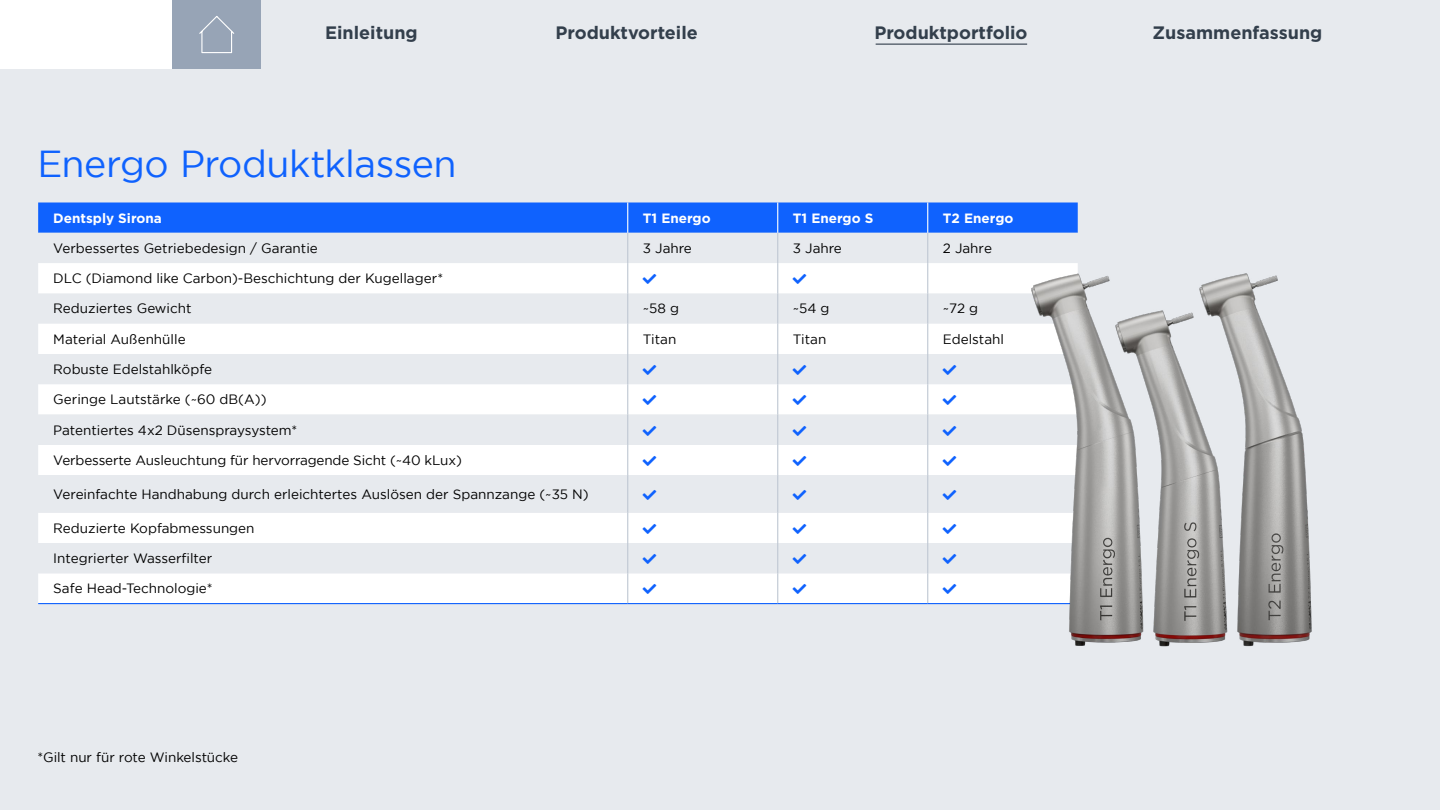
<style>
.page{position:relative;width:1440px;height:810px;background:#fff}
.page>*{position:absolute;margin:0;border:0;box-sizing:border-box;transform-origin:0 0}
.t1{font:37.5px "Gotham";letter-spacing:-.015em;color:#0f62fe}
.t2{font:700 18px "Gotham";color:#333f4c}
.t3{font:13.5px "Gotham";color:#000}
.t4{font:700 13.5px "Gotham";color:#fff}
</style>
<div class="page">
<div style="left:0;top:69px;width:1440px;height:741px;background:#e7eaee"></div>
<div style="left:38px;top:202px;width:1040px;height:31px;background:#0f62fe"></div>
<svg style="left:38px;top:263px;width:974px;height:340px;fill:#fff"></svg>
<svg style="left:38px;top:415px;width:974px;height:158px"></svg>
<hr style="left:627px;top:233px;width:1px;height:30px;background:#bfc7d2">
<hr style="left:777px;top:233px;width:1px;height:30px;background:#bfc7d2">
<hr style="left:927px;top:233px;width:1px;height:30px;background:#bfc7d2">
<hr style="left:627px;top:263px;width:1px;height:30px;background:#bfc7d2">
<hr style="left:777px;top:263px;width:1px;height:30px;background:#bfc7d2">
<hr style="left:927px;top:263px;width:1px;height:30px;background:#bfc7d2">
<hr style="left:627px;top:293px;width:1px;height:31px;background:#bfc7d2">
<hr style="left:777px;top:293px;width:1px;height:31px;background:#bfc7d2">
<hr style="left:927px;top:293px;width:1px;height:31px;background:#bfc7d2">
<hr style="left:627px;top:324px;width:1px;height:30px;background:#bfc7d2">
<hr style="left:777px;top:324px;width:1px;height:30px;background:#bfc7d2">
<hr style="left:927px;top:324px;width:1px;height:30px;background:#bfc7d2">
<hr style="left:627px;top:354px;width:1px;height:30px;background:#bfc7d2">
<hr style="left:777px;top:354px;width:1px;height:30px;background:#bfc7d2">
<hr style="left:927px;top:354px;width:1px;height:30px;background:#bfc7d2">
<hr style="left:627px;top:384px;width:1px;height:31px;background:#bfc7d2">
<hr style="left:777px;top:384px;width:1px;height:31px;background:#bfc7d2">
<hr style="left:927px;top:384px;width:1px;height:31px;background:#bfc7d2">
<hr style="left:627px;top:203px;width:1px;height:30px;background:#fff">
<hr style="left:777px;top:203px;width:1px;height:30px;background:#fff">
<hr style="left:927px;top:203px;width:1px;height:30px;background:#fff">
<hr style="left:627px;top:415px;width:1px;height:30px;background:#bfc7d2">
<hr style="left:777px;top:415px;width:1px;height:30px;background:#bfc7d2">
<hr style="left:927px;top:415px;width:1px;height:30px;background:#bfc7d2">
<hr style="left:627px;top:445px;width:1px;height:30px;background:#bfc7d2">
<hr style="left:777px;top:445px;width:1px;height:30px;background:#bfc7d2">
<hr style="left:927px;top:445px;width:1px;height:30px;background:#bfc7d2">
<hr style="left:627px;top:475px;width:1px;height:38px;background:#bfc7d2">
<hr style="left:627px;top:543px;width:1px;height:30px;background:#bfc7d2">
<hr style="left:777px;top:475px;width:1px;height:38px;background:#bfc7d2">
<hr style="left:777px;top:543px;width:1px;height:30px;background:#bfc7d2">
<hr style="left:927px;top:475px;width:1px;height:38px;background:#bfc7d2">
<hr style="left:927px;top:543px;width:1px;height:30px;background:#bfc7d2">
<hr style="left:627px;top:513px;width:1px;height:30px;background:#bfc7d2">
<hr style="left:627px;top:573px;width:1px;height:30px;background:#bfc7d2">
<hr style="left:777px;top:513px;width:1px;height:30px;background:#bfc7d2">
<hr style="left:777px;top:573px;width:1px;height:30px;background:#bfc7d2">
<hr style="left:927px;top:513px;width:1px;height:30px;background:#bfc7d2">
<hr style="left:927px;top:573px;width:1px;height:30px;background:#bfc7d2">
<hr style="left:38px;top:603px;width:590px;height:1px;background:#0f62fe">
<hr style="left:628px;top:603px;width:150px;height:1px;background:#0f62fe">
<hr style="left:778px;top:603px;width:150px;height:1px;background:#0f62fe">
<hr style="left:928px;top:603px;width:150px;height:1px;background:#0f62fe">
<img style="left:1012px;top:229px;width:99px;height:417px">
<img style="left:1282px;top:374px;width:30px;height:269px">
<img style="left:1111px;top:273px;width:171px;height:374px">
<div style="left:261px;top:0;width:1179px;height:69px;background:#e7eaee"></div>
<div style="left:172px;top:0;width:89px;height:69px;background:#97a4b6"></div>
<svg style="left:199px;top:16px;width:36px;height:38px"></svg>
<hr style="left:876px;top:44px;width:151px;height:1px;background:#333f4c">
<svg style="left:643px;top:274px;width:13px;height:10px"></svg>
<svg style="left:793px;top:274px;width:13px;height:10px"></svg>
<svg style="left:643px;top:365px;width:13px;height:10px"></svg>
<svg style="left:793px;top:365px;width:13px;height:10px"></svg>
<svg style="left:943px;top:365px;width:13px;height:10px"></svg>
<svg style="left:643px;top:395px;width:13px;height:10px"></svg>
<svg style="left:793px;top:395px;width:13px;height:10px"></svg>
<svg style="left:943px;top:395px;width:13px;height:10px"></svg>
<svg style="left:643px;top:426px;width:13px;height:10px"></svg>
<svg style="left:793px;top:426px;width:13px;height:10px"></svg>
<svg style="left:943px;top:426px;width:13px;height:10px"></svg>
<svg style="left:643px;top:456px;width:13px;height:10px"></svg>
<svg style="left:793px;top:456px;width:13px;height:10px"></svg>
<svg style="left:943px;top:456px;width:13px;height:10px"></svg>
<svg style="left:643px;top:490px;width:13px;height:10px"></svg>
<svg style="left:793px;top:490px;width:13px;height:10px"></svg>
<svg style="left:943px;top:490px;width:13px;height:10px"></svg>
<svg style="left:643px;top:524px;width:13px;height:10px"></svg>
<svg style="left:793px;top:524px;width:13px;height:10px"></svg>
<svg style="left:943px;top:524px;width:13px;height:10px"></svg>
<svg style="left:643px;top:554px;width:13px;height:10px"></svg>
<svg style="left:793px;top:554px;width:13px;height:10px"></svg>
<svg style="left:943px;top:554px;width:13px;height:10px"></svg>
<svg style="left:643px;top:584px;width:13px;height:10px"></svg>
<svg style="left:793px;top:584px;width:13px;height:10px"></svg>
<svg style="left:943px;top:584px;width:13px;height:10px"></svg>
<h2 class="t2" style="left:325px;top:21px;width:94px">Einleitung</h2>
<h2 class="t2" style="left:555px;top:21px;width:144px">Produktvorteile</h2>
<h2 class="t2" style="left:874px;top:21px;width:155px">Produktportfolio</h2>
<h2 class="t2" style="left:1153px;top:21px;width:171px">Zusammenfassung</h2>
<h1 class="t1" style="left:37px;top:143px;width:421px">Energo Produktklassen</h1>
<p class="t4" style="left:53px;top:209px;width:110px">Dentsply Sirona</p>
<p class="t4" style="left:643px;top:209px;width:69px">T1 Energo</p>
<p class="t4" style="left:793px;top:209px;width:82px">T1 Energo S</p>
<p class="t4" style="left:943px;top:209px;width:72px">T2 Energo</p>
<p class="t3" style="left:53px;top:241px;width:266px">Verbessertes Getriebedesign / Garantie</p>
<p class="t3" style="left:643px;top:241px;width:51px">3 Jahre</p>
<p class="t3" style="left:793px;top:241px;width:51px">3 Jahre</p>
<p class="t3" style="left:943px;top:240px;width:51px">2 Jahre</p>
<p class="t3" style="left:53px;top:271px;width:391px">DLC (Diamond like Carbon)-Beschichtung der Kugellager*</p>
<p class="t3" style="left:53px;top:301px;width:140px">Reduziertes Gewicht</p>
<p class="t3" style="left:643px;top:301px;width:38px">~58 g</p>
<p class="t3" style="left:793px;top:301px;width:38px">~54 g</p>
<p class="t3" style="left:943px;top:301px;width:37px">~72 g</p>
<p class="t3" style="left:53px;top:332px;width:134px">Material Außenhülle</p>
<p class="t3" style="left:643px;top:332px;width:35px">Titan</p>
<p class="t3" style="left:793px;top:332px;width:35px">Titan</p>
<p class="t3" style="left:943px;top:332px;width:63px">Edelstahl</p>
<p class="t3" style="left:53px;top:362px;width:160px">Robuste Edelstahlköpfe</p>
<p class="t3" style="left:53px;top:392px;width:215px">Geringe Lautstärke (~60 dB(A))</p>
<p class="t3" style="left:53px;top:422px;width:246px">Patentiertes 4x2 Düsenspraysystem*</p>
<p class="t3" style="left:53px;top:453px;width:410px">Verbesserte Ausleuchtung für hervorragende Sicht (~40 kLux)</p>
<p class="t3" style="left:53px;top:487px;width:537px">Vereinfachte Handhabung durch erleichtertes Auslösen der Spannzange (~35 N)</p>
<p class="t3" style="left:53px;top:520px;width:203px">Reduzierte Kopfabmessungen</p>
<p class="t3" style="left:53px;top:551px;width:161px">Integrierter Wasserfilter</p>
<p class="t3" style="left:53px;top:581px;width:161px">Safe Head-Technologie*</p>
<p class="t3" style="left:37px;top:750px;width:202px">*Gilt nur für rote Winkelstücke</p>
</div>
